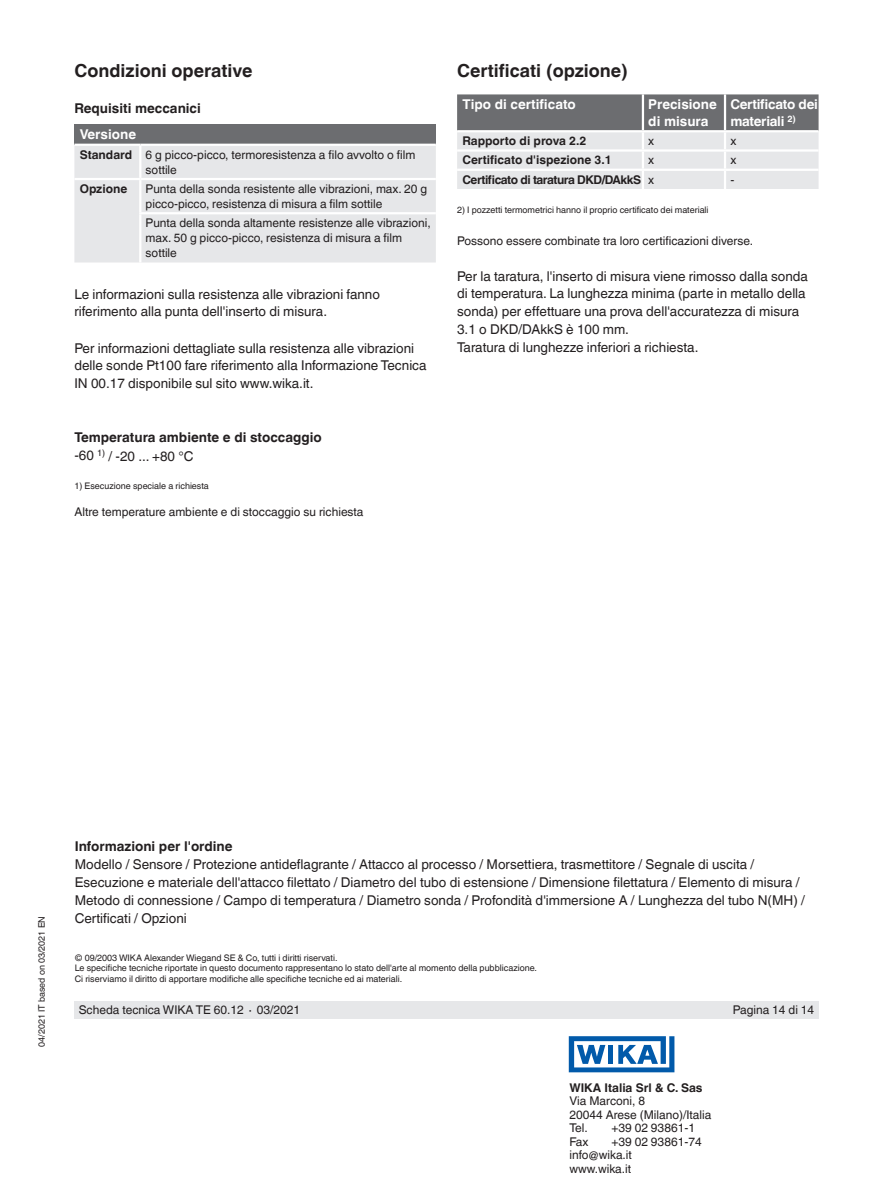
<style>
.page{position:relative;width:893px;height:1188px;background:#fff}
.page>*{position:absolute;margin:0;border:0;box-sizing:border-box;transform-origin:0 0}
.t1{font:700 18px "Helvetica World";color:#231f20}
.t2{font:13.5px/18px "Helvetica World";color:#231f20}
.t3{font:700 13.5px/18px "Helvetica World";color:#231f20}
.t4{font:700 13.5px/16.5px "Helvetica World";color:#fff}
.t5{font:700 13.5px/16.5px "Helvetica World";letter-spacing:-.02em;color:#fff}
.t6{font:12px/13.5px "Helvetica World";color:#231f20}
.t7{font:700 12px "Helvetica World";color:#231f20}
.t8{font:700 12px "Helvetica World";letter-spacing:-.04em;color:#231f20}
.t9{font:9px/10.5px "Helvetica World";color:#231f20}
.s1{font-weight:700}
.s2{font-weight:400}
</style>
<div class="page">
<div style="left:74px;top:1001px;width:745px;height:17px;background:#e6e7e9"></div>
<svg style="left:569px;top:1036px;width:105px;height:36px"></svg>
<div style="left:74px;top:124px;width:362px;height:21px;background:#6c6d70"></div>
<div style="left:74px;top:146px;width:362px;height:117px;background:#e6e7e9"></div>
<hr style="left:139px;top:146px;width:2px;height:32px;background:#fff">
<hr style="left:140px;top:178px;width:296px;height:2px;background:#fff">
<hr style="left:139px;top:212px;width:297px;height:2px;background:#fff">
<hr style="left:74px;top:144px;width:66px;height:2px;background:#fff">
<hr style="left:140px;top:144px;width:296px;height:2px;background:#fff">
<hr style="left:74px;top:178px;width:66px;height:2px;background:#fff">
<hr style="left:139px;top:180px;width:2px;height:32px;background:#fff">
<hr style="left:139px;top:214px;width:2px;height:49px;background:#fff">
<svg style="left:457px;top:94px;width:362px;height:95px;background:#b9babc"></svg>
<hr style="left:457px;top:130px;width:186px;height:2px;background:#fff">
<hr style="left:643px;top:130px;width:82px;height:2px;background:#fff">
<hr style="left:725px;top:130px;width:94px;height:2px;background:#fff">
<h1 class="t1" style="left:74px;top:60px;width:179px">Condizioni operative</h1>
<p class="t3" style="left:74px;top:99px;width:128px">Requisiti meccanici</p>
<p class="t4" style="left:80px;top:127px;width:58px">Versione</p>
<p class="t6" style="left:146px;top:147px;width:271px;line-height:15px;text-indent:-66px"><span class="s1">Standard</span> 6 g picco-picco, termoresistenza a filo avvolto o film sottile</p>
<p class="t7" style="left:80px;top:182px;width:49px">Opzione</p>
<p class="t6" style="left:146px;top:181px;width:283px;line-height:15px">Punta della sonda resistente alle vibrazioni, max. 20 g picco-picco, resistenza di misura a film sottile</p>
<p class="t6" style="left:146px;top:216px;width:287px;line-height:15px">Punta della sonda altamente resistenze alle vibrazioni, max. 50 g picco-picco, resistenza di misura a film sottile</p>
<p class="t2" style="left:74px;top:285px;width:307px">Le informazioni sulla resistenza alle vibrazioni fanno riferimento alla punta dell'inserto di misura.</p>
<p class="t2" style="left:74px;top:339px;width:354px">Per informazioni dettagliate sulla resistenza alle vibrazioni delle sonde Pt100 fare riferimento alla Informazione Tecnica<br>IN 00.17 disponibile sul sito www.wika.it.</p>
<p class="t3" style="left:74px;top:429px;width:249px">Temperatura ambiente e di stoccaggio <span class="s2">-60</span> <sup>1)</sup> <span class="s2">/ -20 ... +80 °C</span></p>
<p class="t9" style="left:74px;top:481px;width:136px">1) Esecuzione speciale a richiesta</p>
<p class="t6" style="left:74px;top:505px;width:291px">Altre temperature ambiente e di stoccaggio su richiesta</p>
<h1 class="t1" style="left:457px;top:60px;width:172px">Certificati (opzione)</h1>
<p class="t4" style="left:462px;top:97px;width:115px">Tipo di certificato</p>
<p class="t4" style="left:648px;top:97px;width:70px">Precisione di misura</p>
<p class="t5" style="left:730px;top:97px;width:89px">Certificato dei materiali <sup>2)</sup></p>
<p class="t7" style="left:462px;top:134px;width:125px">Rapporto di prova 2.2</p>
<p class="t6" style="left:648px;top:134px;width:7px">x</p>
<p class="t6" style="left:730px;top:134px;width:7px">x</p>
<p class="t7" style="left:462px;top:153px;width:151px">Certificato d'ispezione 3.1</p>
<p class="t6" style="left:648px;top:154px;width:7px">x</p>
<p class="t6" style="left:730px;top:154px;width:7px">x</p>
<p class="t8" style="left:462px;top:173px;width:193px">Certificato di taratura DKD/DAkkS <span class="s2">x</span></p>
<p class="t6" style="left:730px;top:173px;width:5px">-</p>
<p class="t9" style="left:457px;top:205px;width:253px">2) I pozzetti termometrici hanno il proprio certificato dei materiali</p>
<p class="t6" style="left:457px;top:234px;width:297px">Possono essere combinate tra loro certificazioni diverse.</p>
<p class="t2" style="left:457px;top:267px;width:352px">Per la taratura, l'inserto di misura viene rimosso dalla sonda di temperatura. La lunghezza minima (parte in metallo della sonda) per effettuare una prova dell'accuratezza di misura 3.1 o DKD/DAkkS è 100 mm.<br>Taratura di lunghezze inferiori a richiesta.</p>
<p class="t9" style="left:36px;top:1047px;width:132px;rotate:-90deg">04/2021 IT based on 03/2021 EN</p>
<p class="t3" style="left:75px;top:837px;width:159px">Informazioni per l'ordine</p>
<p class="t2" style="left:75px;top:855px;width:732px">Modello / Sensore / Protezione antideflagrante / Attacco al processo / Morsettiera, trasmettitore / Segnale di uscita / Esecuzione e materiale dell'attacco filettato / Diametro del tubo di estensione / Dimensione filettatura / Elemento di misura / Metodo di connessione / Campo di temperatura / Diametro sonda / Profondità d'immersione A / Lunghezza del tubo N(MH) / Certificati / Opzioni</p>
<p class="t9" style="left:75px;top:952px;width:464px">© 09/2003 WIKA Alexander Wiegand SE &amp; Co, tutti i diritti riservati.<br>Le specifiche tecniche riportate in questo documento rappresentano lo stato dell'arte al momento della pubblicazione.<br>Ci riserviamo il diritto di apportare modifiche alle specifiche tecniche ed ai materiali.</p>
<p class="t6" style="left:79px;top:1003px;width:223px">Scheda tecnica WIKA TE 60.12 ∙ 03/2021</p>
<p class="t6" style="left:733px;top:1003px;width:83px">Pagina 14 di 14</p>
<p class="t7" style="left:569px;top:1080px;width:135px">WIKA Italia Srl &amp; C. Sas</p>
<p class="t6" style="left:569px;top:1094px;width:143px">Via Marconi, 8<br>20044 Arese (Milano)/Italia<br>Tel.</p>
<p class="t6" style="left:611px;top:1121px;width:85px">+39 02 93861-1</p>
<p class="t6" style="left:569px;top:1135px;width:21px">Fax</p>
<p class="t6" style="left:569px;top:1135px;width:134px;text-indent:42px">+39 02 93861-74 info@wika.it<br>www.wika.it</p>
</div>
